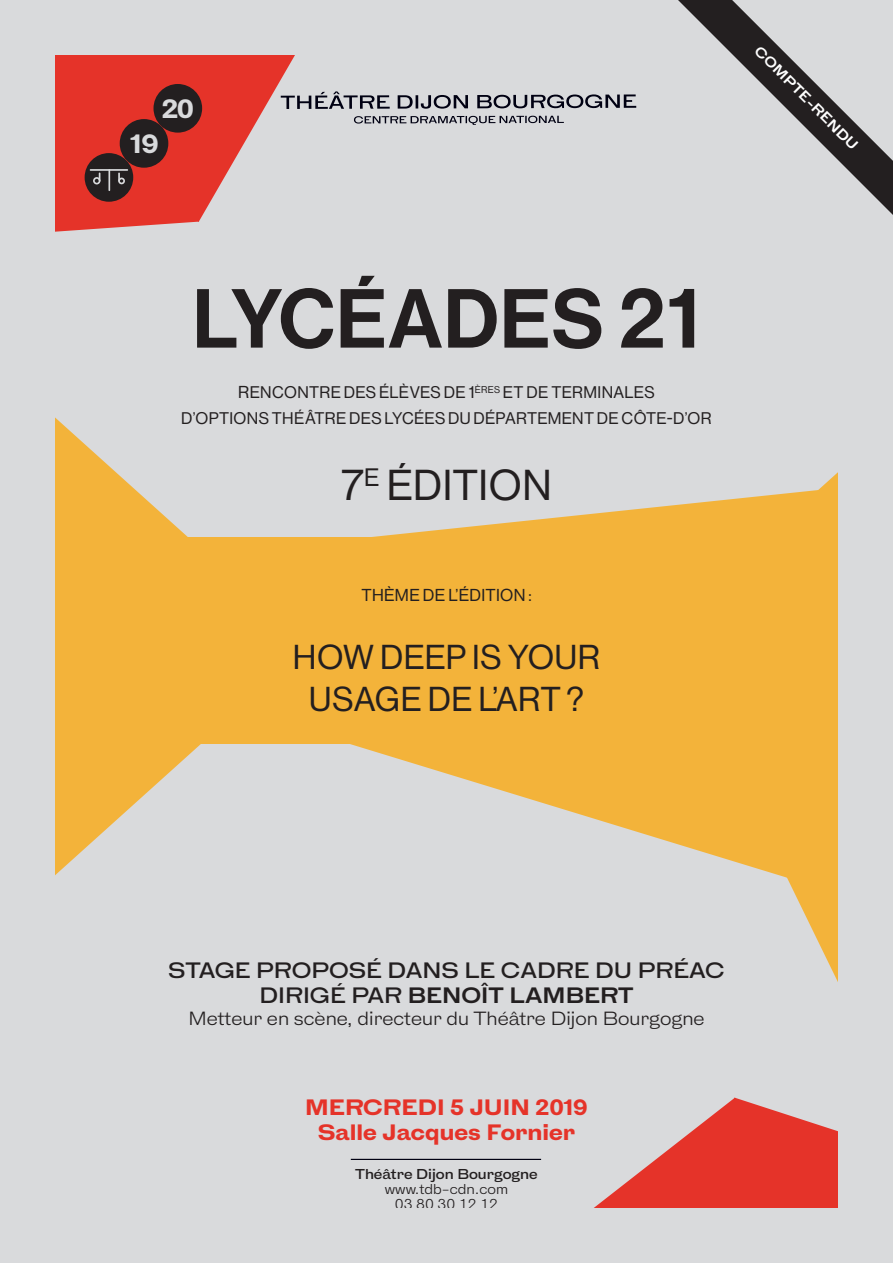
<style>
.page{position:relative;width:893px;height:1263px;background:#d9dadc}
.page>*{position:absolute;margin:0;border:0;box-sizing:border-box;transform-origin:0 0}
.t1{font:500 81.75px "Haas Grot Disp 65";letter-spacing:.015em;color:#231f20}
.t2{font:42.3px "Haas Grot Disp 55 Roman";letter-spacing:.01em;color:#231f20}
.t3{font:33.9px/42.3px "Haas Grot Disp 55 Roman";letter-spacing:.015em;color:#231f20;text-align:center}
.t4{font:800 24.9px "HK Gothic";color:#d9dadc}
.t5{font:800 21px "HK Gothic";color:#e53329}
.t6{font:600 21px "HK Gothic";color:#231f20}
.t7{font:700 21px "HK Gothic";color:#231f20}
.t8{font:18px "HK Gothic";color:#231f20}
.t9{font:16.95px "Haas Grot Disp 55 Roman";letter-spacing:.02em;color:#231f20}
.t10{font:16.5px/25.3px "Haas Grot Disp 55 Roman";letter-spacing:.02em;color:#231f20;text-align:center}
.t11{font:13.5px "HK Gothic";color:#231f20}
.t12{font:600 13.5px "HK Gothic";color:#231f20}
.t13{font:700 13.5px "HK Gothic";color:#fff}
.s1{font-size:16.95px}
.s2{font-weight:600}
</style>
<div class="page">
<svg style="left:199px;top:55px;width:96px;height:167px"></svg>
<div style="left:55px;top:55px;width:144px;height:176px;background:#e53329"></div>
<svg style="left:281px;top:91px;width:109px;height:18px"></svg>
<svg style="left:398px;top:95px;width:70px;height:14px"></svg>
<svg style="left:477px;top:94px;width:159px;height:14px"></svg>
<svg style="left:354px;top:116px;width:210px;height:9px"></svg>
<hr style="left:351px;top:1159px;width:190px;height:1px;background:#000012">
<svg style="left:372px;top:501px;width:335px;height:36px"></svg>
<div style="left:0;top:537px;width:796px;height:206px;background:#f3b33a"></div>
<svg style="left:55px;top:231px;width:64px;height:244px"></svg>
<svg style="left:288px;top:743px;width:408px;height:107px"></svg>
<svg style="left:54px;top:475px;width:234px;height:401px"></svg>
<svg style="left:707px;top:472px;width:131px;height:107px;fill:#f3b33a"></svg>
<svg style="left:696px;top:579px;width:142px;height:403px;fill:#f3b33a"></svg>
<svg style="left:594px;top:1140px;width:87px;height:68px"></svg>
<svg style="left:681px;top:1097px;width:157px;height:111px"></svg>
<div style="left:0;top:0;width:54px;height:1263px;background:#d9dadc"></div>
<svg style="left:678px;top:0;width:215px;height:215px"></svg>
<div style="left:85px;top:153px;width:48px;height:49px;background:#231f20;border-radius:50%"></div>
<hr style="left:90px;top:169px;width:38px;height:2px;background:#d9dadc">
<hr style="left:108px;top:169px;width:2px;height:22px;background:#d9dadc">
<svg style="left:93px;top:173px;width:7px;height:11px"></svg>
<svg style="left:118px;top:173px;width:7px;height:11px"></svg>
<div style="left:120px;top:119px;width:48px;height:49px;background:#231f20;border-radius:50%"></div>
<div style="left:153px;top:84px;width:49px;height:49px;background:#231f20;border-radius:50%"></div>
<p class="t4" style="left:161px;top:88px;width:34px">20</p>
<p class="t4" style="left:128px;top:123px;width:32px">19</p>
<p class="t13" style="left:765px;top:40px;width:141px;rotate:45deg">COMPTE-RENDU</p>
<p class="t1" style="left:193px;top:272px;width:509px">LYCÉADES 21</p>
<p class="t10" style="left:181px;top:380px;width:532px"><span class="s1">R</span>ENCONTRE DES ÉLÈVES DE 1<sup>ÈRES</sup> ET DE TERMINALES<br>D’OPTIONS THÉÂTRE DES LYCÉES DU DÉPARTEMENT DE CÔTE-D’OR</p>
<p class="t2" style="left:341px;top:461px;width:212px">7<sup>E</sup> ÉDITION</p>
<p class="t9" style="left:361px;top:586px;width:172px">THÈME DE L’ÉDITION :</p>
<p class="t3" style="left:293px;top:636px;width:309px">HOW DEEP IS YOUR<br>USAGE DE L’ART ?</p>
<p class="t6" style="left:168px;top:952px;width:558px">STAGE PROPOSÉ DANS LE CADRE DU PRÉAC</p>
<p class="t7" style="left:259px;top:977px;width:376px"><span class="s2">DIRIGÉ PAR</span> BENOÎT LAMBERT</p>
<p class="t8" style="left:188px;top:1002px;width:518px">Metteur en scène, directeur du Théâtre Dijon Bourgogne</p>
<p class="t5" style="left:305px;top:1089px;width:284px">MERCREDI 5 JUIN 2019</p>
<p class="t5" style="left:318px;top:1114px;width:259px">Salle Jacques Fornier</p>
<p class="t12" style="left:355px;top:1162px;width:184px">Théâtre Dijon Bourgogne</p>
<p class="t11" style="left:385px;top:1177px;width:125px">www.tdb-cdn.com</p>
<p class="t11" style="left:395px;top:1192px;width:104px">03 80 30 12 12</p>
</div>
